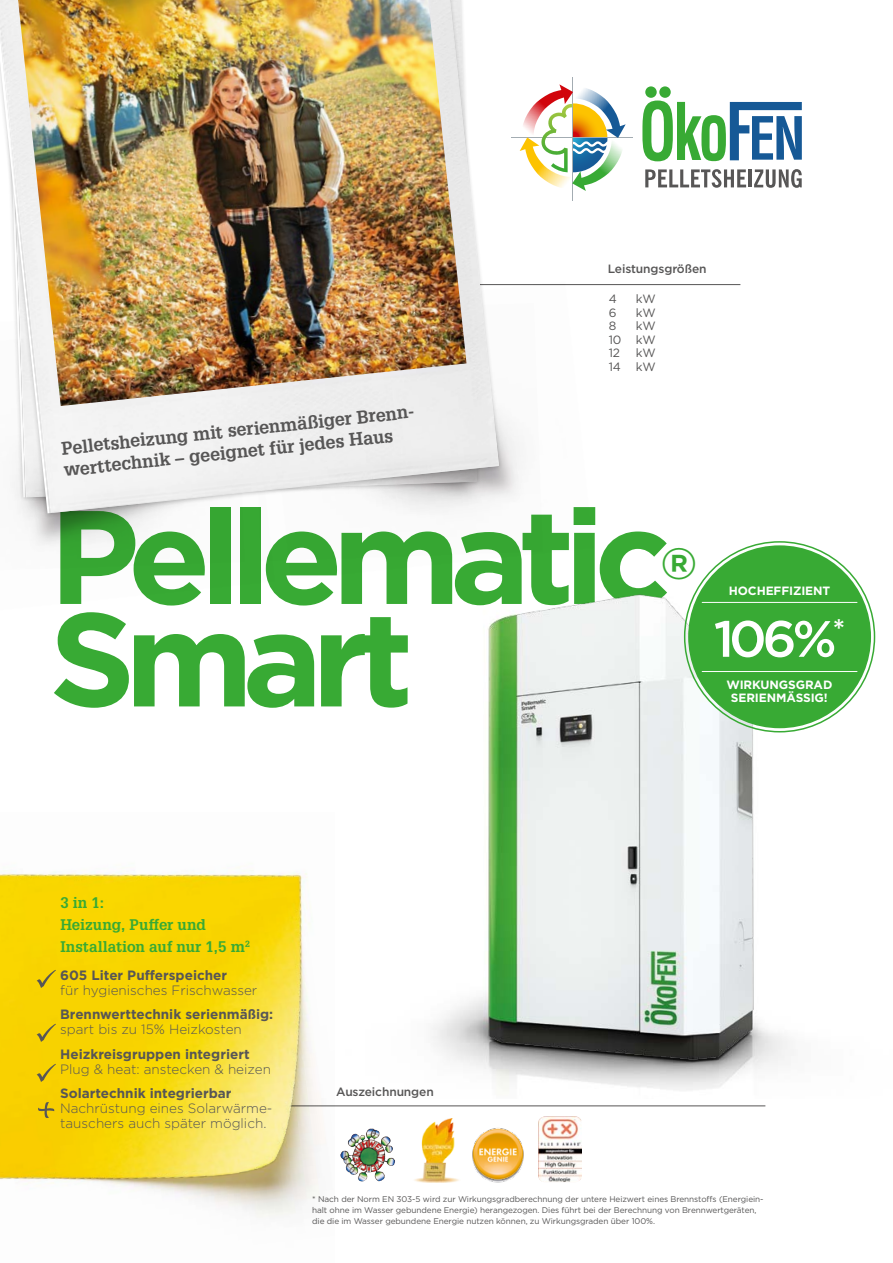
<style>
.page{position:relative;width:893px;height:1263px;background:#fff}
.page>*{position:absolute;margin:0;border:0;box-sizing:border-box;transform-origin:0 0}
.t1{font:700 132.6px "Gotham";letter-spacing:-.08em;color:#38aa34}
.t2{font:500 51px "Gotham";color:#fff}
.t3{font:700 43.65px "Gotham";color:#38aa34}
.t4{font:700 18px/21.8px "Glypha LT Pro";color:#575656}
.t5{font:700 15px/21.8px "Glypha LT Pro";color:#38aa34}
.t6{font:300 13.5px/15px "Gotham";color:#575656}
.t7{font:700 13.5px "Gotham";color:#575656}
.t8{font:700 12px/13.5px "Gotham";letter-spacing:-.01em;color:#fff;text-align:center}
.t9{font:500 12px "Gotham";letter-spacing:-.01em;color:#575656}
.t10{font:12px/13.5px "Gotham";letter-spacing:-.01em;color:#575656;text-align:justify}
.t11{font:8.25px/11.2px "Gotham";letter-spacing:-.01em;color:#575656}
</style>
<div class="page">
<img style="left:432px;top:541px;width:444px;height:528px">
<hr style="left:369px;top:284px;width:371px;height:1px;background:#575656">
<hr style="left:572px;top:77px;width:1px;height:124px;background:#a3acb2">
<hr style="left:511px;top:137px;width:122px;height:1px;background:#a3acb2">
<svg style="left:520px;top:84px;width:106px;height:107px"></svg>
<svg style="left:642px;top:86px;width:160px;height:75px"></svg>
<svg style="left:645px;top:169px;width:101px;height:19px"></svg>
<hr style="left:748px;top:169px;width:4px;height:18px;background:#575656">
<svg style="left:754px;top:169px;width:48px;height:19px"></svg>
<img style="left:263px;top:284px;width:330px;height:296px">
<img style="left:0;top:0;width:499px;height:513px">
<img style="left:18px;top:0;width:448px;height:406px">
<hr style="left:283px;top:1105px;width:482px;height:1px;background:#575656">
<img style="left:0;top:867px;width:334px;height:351px">
<svg style="left:38px;top:1102px;width:16px;height:16px"></svg>
<svg style="left:37px;top:970px;width:19px;height:18px"></svg>
<svg style="left:37px;top:1024px;width:19px;height:18px"></svg>
<svg style="left:37px;top:1064px;width:19px;height:18px"></svg>
<img style="left:358px;top:1128px;width:14px;height:15px">
<img style="left:538px;top:1116px;width:44px;height:66px">
<img style="left:414px;top:1119px;width:45px;height:63px">
<img style="left:472px;top:1128px;width:52px;height:55px">
<img style="left:466px;top:494px;width:293px;height:597px">
<div style="left:688px;top:545px;width:183px;height:183px;background:#38aa34;border-radius:50%"></div>
<hr style="left:702px;top:671px;width:155px;height:1px;background:#fff">
<hr style="left:702px;top:602px;width:155px;height:1px;background:#fff">
<h3 class="t9" style="left:608px;top:261px;width:100px">Leistungsgrößen</h3>
<h3 class="t10" style="left:609px;top:292px;width:10px">4</h3>
<h3 class="t10" style="left:636px;top:292px;width:21px">kW</h3>
<h3 class="t10" style="left:609px;top:306px;width:9px">6</h3>
<h3 class="t10" style="left:636px;top:306px;width:21px">kW</h3>
<h3 class="t10" style="left:609px;top:319px;width:9px">8</h3>
<h3 class="t10" style="left:609px;top:319px;width:48px;text-indent:27px">kW 10 kW 12</h3>
<h3 class="t10" style="left:609px;top:346px;width:48px;text-align:right">kW<br>14 kW</h3>
<h3 class="t4" style="left:60px;top:437px;width:359px;rotate:-6deg">Pelletsheizung mit serienmäßiger Brenn&shy;werttechnik – geeignet für jedes Haus</h3>
<h1 class="t1" style="left:49px;top:469px;width:624px">Pellematic</h1>
<h3 class="t3" style="left:660px;top:535px;width:39px">®</h3>
<h1 class="t1" style="left:49px;top:571px;width:366px">Smart</h1>
<h3 class="t8" style="left:729px;top:584px;width:103px">Hoch effizient</h3>
<h2 class="t2" style="left:714px;top:605px;width:133px">106%<sup>*</sup></h2>
<h3 class="t8" style="left:726px;top:677px;width:108px">Wirkungsgrad serienmässig!</h3>
<h3 class="t5" style="left:60px;top:892px;width:191px">3 in 1:<br>Heizung, Puffer und<br>Installation auf nur 1,5 m<sup>2</sup></h3>
<h3 class="t7" style="left:60px;top:966px;width:168px">605 Liter Pufferspeicher</h3>
<h3 class="t6" style="left:60px;top:982px;width:199px">für hygienisches Frischwasser</h3>
<h3 class="t7" style="left:60px;top:1005px;width:215px">Brennwerttechnik serienmäßig:</h3>
<h3 class="t6" style="left:60px;top:1021px;width:183px">spart bis zu 15% Heizkosten</h3>
<h3 class="t7" style="left:60px;top:1045px;width:191px">Heizkreisgruppen integriert</h3>
<h3 class="t6" style="left:60px;top:1061px;width:212px">Plug &amp; heat: anstecken &amp; heizen</h3>
<h3 class="t7" style="left:60px;top:1084px;width:173px">Solartechnik integrierbar</h3>
<h3 class="t6" style="left:60px;top:1100px;width:214px">Nachrüstung eines Solarwärme&shy;tauschers auch später möglich.</h3>
<h3 class="t9" style="left:336px;top:1083px;width:99px">Auszeichnungen</h3>
<p class="t11" style="left:312px;top:1193px;width:453px">* Nach der Norm EN 303-5 wird zur Wirkungsgradberechnung der untere Heizwert eines Brennstoffs (Energiein&shy;halt ohne im Wasser gebundene Energie) herangezogen. Dies führt bei der Berechnung von Brennwertgeräten, die die im Wasser gebundene Energie nutzen können, zu Wirkungsgraden über 100%.</p>
</div>
